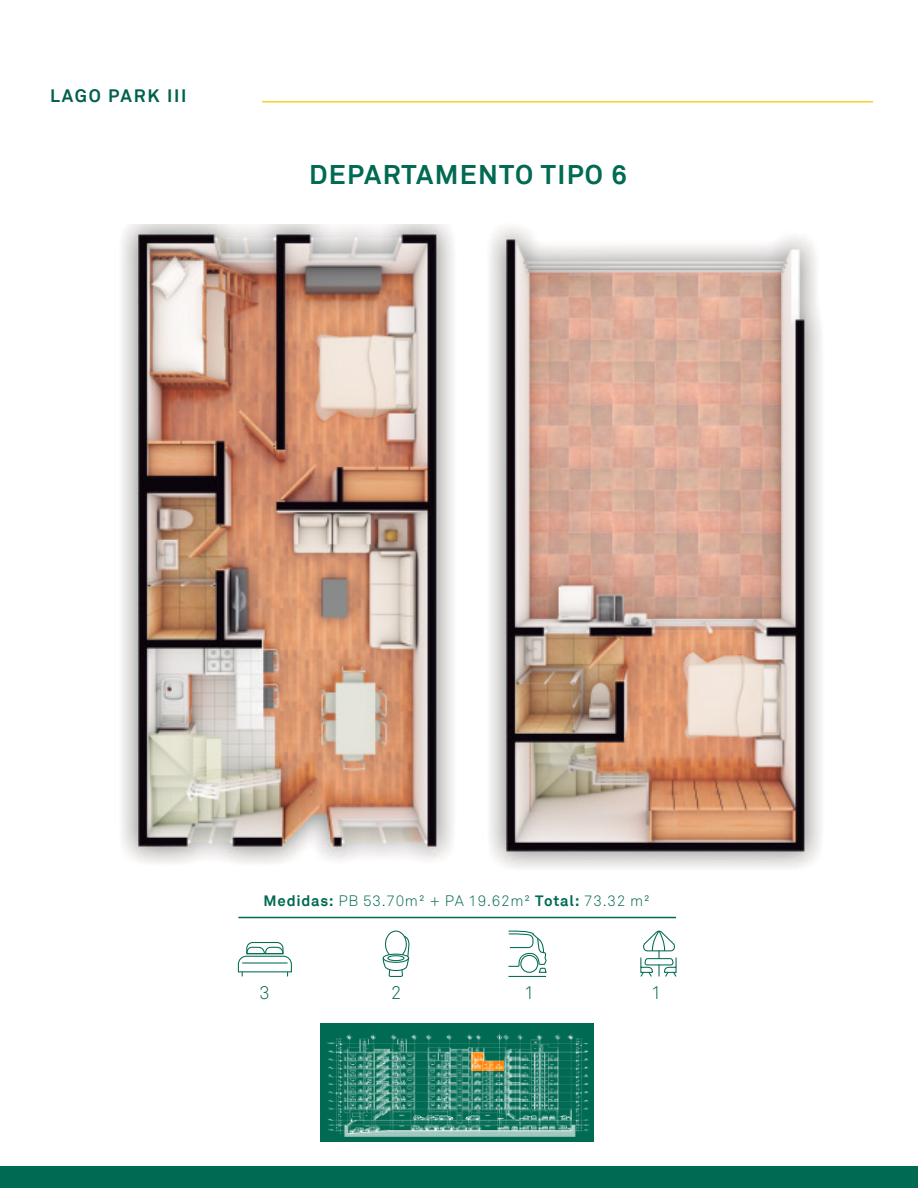
<style>
.page{position:relative;width:918px;height:1188px;background:#fff}
.page>*{position:absolute;margin:0;border:0;box-sizing:border-box;transform-origin:0 0}
.t1{font:700 27px "Akkurat";letter-spacing:.05em;color:#006a52}
.t2{font:300 18.3px "Akkurat";color:#006a52}
.t3{font:700 18px "Akkurat";letter-spacing:.1em;color:#00614d}
.t4{font:300 15px "Akkurat";letter-spacing:.05em;color:#006a52}
.s1{font-weight:700}
</style>
<div class="page">
<img style="left:122px;top:225px;width:332px;height:638px">
<img style="left:490px;top:227px;width:332px;height:641px">
<hr style="left:238px;top:917px;width:438px;height:1px;background:#006a52">
<svg style="left:382px;top:930px;width:28px;height:47px"></svg>
<div style="left:387px;top:955px;width:17px;height:6px;border:1px solid #006a52;border-radius:50%"></div>
<svg style="left:237px;top:942px;width:55px;height:34px"></svg>
<svg style="left:508px;top:930px;width:39px;height:47px"></svg>
<hr style="left:508px;top:976px;width:38px;height:1px;background:#006a52">
<svg style="left:640px;top:930px;width:37px;height:47px"></svg>
<div style="left:320px;top:1023px;width:274px;height:119px;background:#006a52"></div>
<img style="left:326px;top:1033px;width:264px;height:104px">
<div style="left:0;top:1167px;width:918px;height:21px;background:#006a52"></div>
<hr style="left:263px;top:101px;width:610px;height:2px;background:#ffcd27">
<p class="t3" style="left:50px;top:85px;width:138px">LAGO PARK III</p>
<h1 class="t1" style="left:309px;top:157px;width:319px">DEPARTAMENTO TIPO 6</h1>
<p class="t4" style="left:264px;top:892px;width:388px"><span class="s1">Medidas:</span> PB 53.70m² + PA 19.62m² <span class="s1">Total:</span> 73.32 m²</p>
<p class="t2" style="left:260px;top:982px;width:12px">3</p>
<p class="t2" style="left:391px;top:982px;width:12px">2</p>
<p class="t2" style="left:524px;top:982px;width:12px">1</p>
<p class="t2" style="left:651px;top:982px;width:12px">1</p>
</div>
